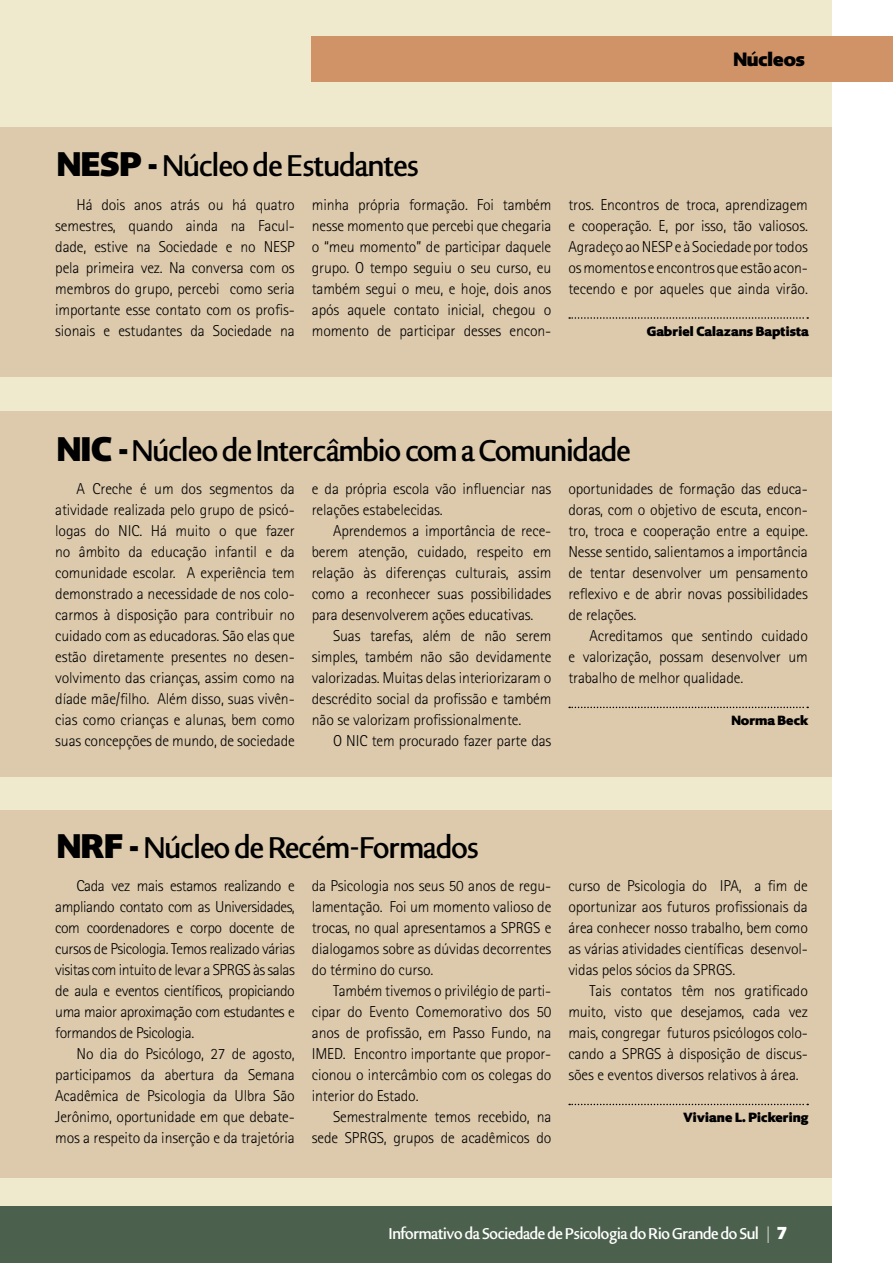
<style>
.page{position:relative;width:893px;height:1263px;background:#fff}
.page>*{position:absolute;margin:0;border:0;box-sizing:border-box;transform-origin:0 0}
.t1{font:34.5px "Bengasi";color:#000}
.t2{font:700 19.5px "Bengasi";color:#000}
.t3{font:18px "Bengasi";color:#fff}
.t4{font:300 15.75px/21px "Rotis Sans Serif";letter-spacing:-.01em;color:#000;text-align:justify}
.t5{font:700 13.5px "Bengasi";letter-spacing:.01em;color:#000}
.s1{font-weight:700}
</style>
<div class="page">
<div style="left:0;top:0;width:831px;height:1206px;background:#efeace"></div>
<div style="left:0;top:1206px;width:831px;height:57px;background:#4c614d"></div>
<div style="left:312px;top:36px;width:581px;height:46px;background:#d09267"></div>
<div style="left:0;top:128px;width:831px;height:249px;background:#ddcaad"></div>
<svg style="left:569px;top:317px;width:239px;height:2px"></svg>
<div style="left:0;top:411px;width:831px;height:366px;background:#ddcaad"></div>
<svg style="left:569px;top:707px;width:239px;height:1px"></svg>
<div style="left:0;top:810px;width:831px;height:368px;background:#ddcaad"></div>
<svg style="left:569px;top:1104px;width:239px;height:1px"></svg>
<p class="t2" style="left:732px;top:48px;width:73px">Núcleos</p>
<h1 class="t1" style="left:55px;top:148px;width:364px"><span class="s1">NESP -</span> Núcleo de Estudantes</h1>
<p class="t4" style="left:55px;top:194px;width:241px;text-indent:21px">Há dois anos atrás ou há quatro semestres, quando ainda na Facul&shy;dade, estive na Sociedade e no NESP pela primeira vez. Na conversa com os membros do grupo, percebi como seria importante esse contato com os profis&shy;sionais e estudantes da Sociedade na</p>
<p class="t4" style="left:312px;top:194px;width:241px">minha própria formação. Foi também nesse momento que percebi que chegaria o “meu momento” de participar daquele grupo. O tempo seguiu o seu curso, eu também segui o meu, e hoje, dois anos após aquele contato inicial, chegou o momento de participar desses encon-</p>
<p class="t4" style="left:568px;top:194px;width:241px">tros. Encontros de troca, aprendizagem e cooperação. E, por isso, tão valiosos.<br>Agradeço ao NESP e à Sociedade por todos os momentos e encontros que estão acon&shy;tecendo e por aqueles que ainda virão.</p>
<p class="t5" style="left:646px;top:323px;width:163px">Gabriel Calazans Baptista</p>
<h1 class="t1" style="left:55px;top:433px;width:576px"><span class="s1">NIC -</span> Núcleo de Intercâmbio com a Comunidade</h1>
<p class="t4" style="left:55px;top:478px;width:241px;text-indent:21px">A Creche é um dos segmentos da atividade realizada pelo grupo de psicó&shy;logas do NIC. Há muito o que fazer no âmbito da educação infantil e da comunidade escolar. A experiência tem demonstrado a necessidade de nos colo&shy;carmos à disposição para contribuir no cuidado com as educadoras. São elas que estão diretamente presentes no desen&shy;volvimento das crianças, assim como na díade mãe/filho. Além disso, suas vivên&shy;cias como crianças e alunas, bem como suas concepções de mundo, de sociedade</p>
<p class="t4" style="left:312px;top:478px;width:241px">e da própria escola vão influenciar nas relações estabelecidas.</p>
<p class="t4" style="left:568px;top:478px;width:241px">oportunidades de formação das educa&shy;doras, com o objetivo de escuta, encon&shy;tro, troca e cooperação entre a equipe.<br>Nesse sentido, salientamos a importância de tentar desenvolver um pensamento reflexivo e de abrir novas possibilidades de relações.</p>
<p class="t4" style="left:568px;top:625px;width:241px;text-indent:21px">Acreditamos que sentindo cuidado e valorização, possam desenvolver um trabalho de melhor qualidade.</p>
<p class="t5" style="left:731px;top:712px;width:79px">Norma Beck</p>
<p class="t4" style="left:312px;top:520px;width:241px;text-indent:21px">Aprendemos a importância de rece&shy;berem atenção, cuidado, respeito em relação às diferenças culturais, assim como a reconhecer suas possibilidades para desenvolverem ações educativas.</p>
<p class="t4" style="left:312px;top:625px;width:241px;text-indent:21px">Suas tarefas, além de não serem simples, também não são devidamente valorizadas. Muitas delas interiorizaram o descrédito social da profissão e também não se valorizam profissionalmente.</p>
<p class="t4" style="left:333px;top:730px;width:220px">O NIC tem procurado fazer parte das</p>
<h1 class="t1" style="left:55px;top:830px;width:425px"><span class="s1">NRF -</span> Núcleo de Recém-Formados</h1>
<p class="t4" style="left:55px;top:875px;width:241px;text-indent:21px">Cada vez mais estamos realizando e ampliando contato com as Universidades, com coordenadores e corpo docente de cursos de Psicologia. Temos realizado várias visitas com intuito de levar a SPRGS às salas de aula e eventos científicos, propiciando uma maior aproximação com estudantes e formandos de Psicologia.</p>
<p class="t4" style="left:55px;top:1043px;width:241px;text-indent:21px">No dia do Psicólogo, 27 de agosto, participamos da abertura da Semana Acadêmica de Psicologia da Ulbra São Jerônimo, oportunidade em que debate&shy;mos a respeito da inserção e da trajetória</p>
<p class="t4" style="left:312px;top:875px;width:241px">da Psicologia nos seus 50 anos de regu&shy;lamentação. Foi um momento valioso de trocas, no qual apresentamos a SPRGS e dialogamos sobre as dúvidas decorrentes do término do curso.</p>
<p class="t4" style="left:312px;top:980px;width:241px;text-indent:21px">Também tivemos o privilégio de parti&shy;cipar do Evento Comemorativo dos 50 anos de profissão, em Passo Fundo, na IMED. Encontro importante que propor&shy;cionou o intercâmbio com os colegas do interior do Estado.</p>
<p class="t4" style="left:312px;top:1106px;width:241px;text-align:right">Semestralmente temos recebido, na sede SPRGS, grupos de acadêmicos do</p>
<p class="t4" style="left:568px;top:875px;width:241px">curso de Psicologia do IPA, a fim de oportunizar aos futuros profissionais da área conhecer nosso trabalho, bem como as várias atividades científicas desenvol&shy;vidas pelos sócios da SPRGS.</p>
<p class="t4" style="left:568px;top:980px;width:241px;text-indent:21px">Tais contatos têm nos gratificado muito, visto que desejamos, cada vez mais, congregar futuros psicólogos colo&shy;cando a SPRGS à disposição de discus&shy;sões e eventos diversos relativos à área.</p>
<p class="t5" style="left:683px;top:1109px;width:127px">Viviane L. Pickering</p>
<p class="t3" style="left:389px;top:1225px;width:400px">Informativo da Sociedade de Psicologia do Rio Grande do Sul | <span class="s1">7</span></p>
</div>
